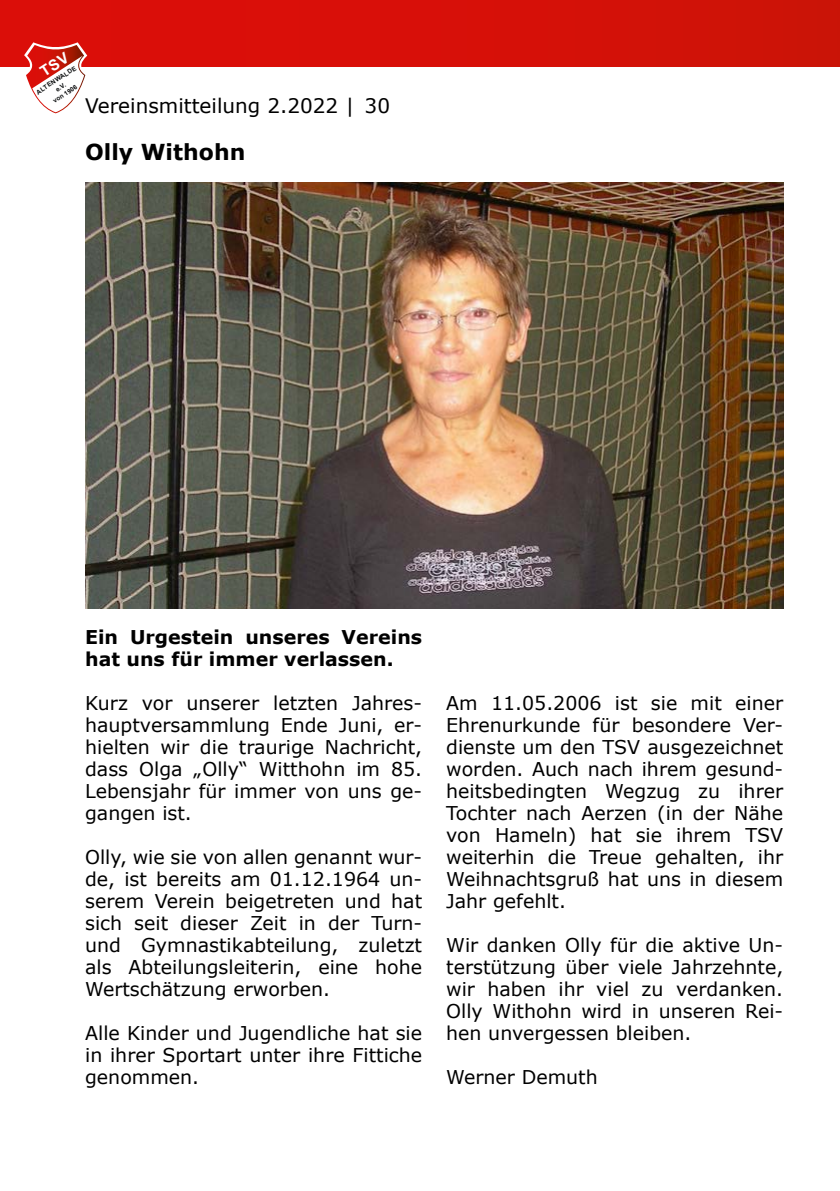
<style>
.page{position:relative;width:840px;height:1191px;background:#fff}
.page>*{position:absolute;margin:0;border:0;box-sizing:border-box;transform-origin:0 0}
.t1{font:700 22px "Verdana";color:#000}
.t2{font:20px "Verdana";color:#000}
.t3{font:19px/22px "Verdana";color:#000;text-align:justify}
.t4{font:700 19px/22px "Verdana";color:#000}
.t5{font:700 6.4px/8.2px "Arial";color:#0e1011;text-align:center}
</style>
<div class="page">
<div style="left:0;top:0;width:839px;height:67px;background:#d80f09"></div>
<img style="left:85px;top:182px;width:697px;height:427px">
<svg style="left:24px;top:42px;width:63px;height:71px"></svg>
<p class="t5" style="left:35px;top:89px;width:48px;rotate:-33deg">ALTENWALDE e.V.<br>von 1906</p>
<p class="t2" style="left:85px;top:92px;width:306px">Vereinsmitteilung 2.2022 | 30</p>
<p class="t1" style="left:85px;top:136px;width:162px">Olly Withohn</p>
<p class="t4" style="left:85px;top:626px;width:338px">Ein Urgestein unseres Vereins hat uns für immer verlassen.</p>
<p class="t3" style="left:85px;top:692px;width:338px">Kurz vor unserer letzten Jahres&shy;hauptversammlung Ende Juni, er&shy;hielten wir die traurige Nachricht, dass Olga „Olly“ Witthohn im 85.<br>Lebensjahr für immer von uns ge&shy;gangen ist.</p>
<p class="t3" style="left:85px;top:846px;width:338px">Olly, wie sie von allen genannt wur&shy;de, ist bereits am 01.12.1964 un&shy;serem Verein beigetreten und hat sich seit dieser Zeit in der Turn&shy;und Gymnastikabteilung, zuletzt als Abteilungsleiterin, eine hohe Wertschätzung erworben.</p>
<p class="t3" style="left:85px;top:1022px;width:338px">Alle Kinder und Jugendliche hat sie in ihrer Sportart unter ihre Fittiche genommen.</p>
<p class="t3" style="left:446px;top:692px;width:338px">Am 11.05.2006 ist sie mit einer Ehrenurkunde für besondere Ver&shy;dienste um den TSV ausgezeichnet worden. Auch nach ihrem gesund&shy;heitsbedingten Wegzug zu ihrer Tochter nach Aerzen (in der Nähe von Hameln) hat sie ihrem TSV weiterhin die Treue gehalten, ihr Weihnachtsgruß hat uns in diesem Jahr gefehlt.</p>
<p class="t3" style="left:446px;top:934px;width:338px">Wir danken Olly für die aktive Un&shy;terstützung über viele Jahrzehnte, wir haben ihr viel zu verdanken.<br>Olly Withohn wird in unseren Rei&shy;hen unvergessen bleiben.</p>
<p class="t3" style="left:446px;top:1066px;width:153px">Werner Demuth</p>
</div>
